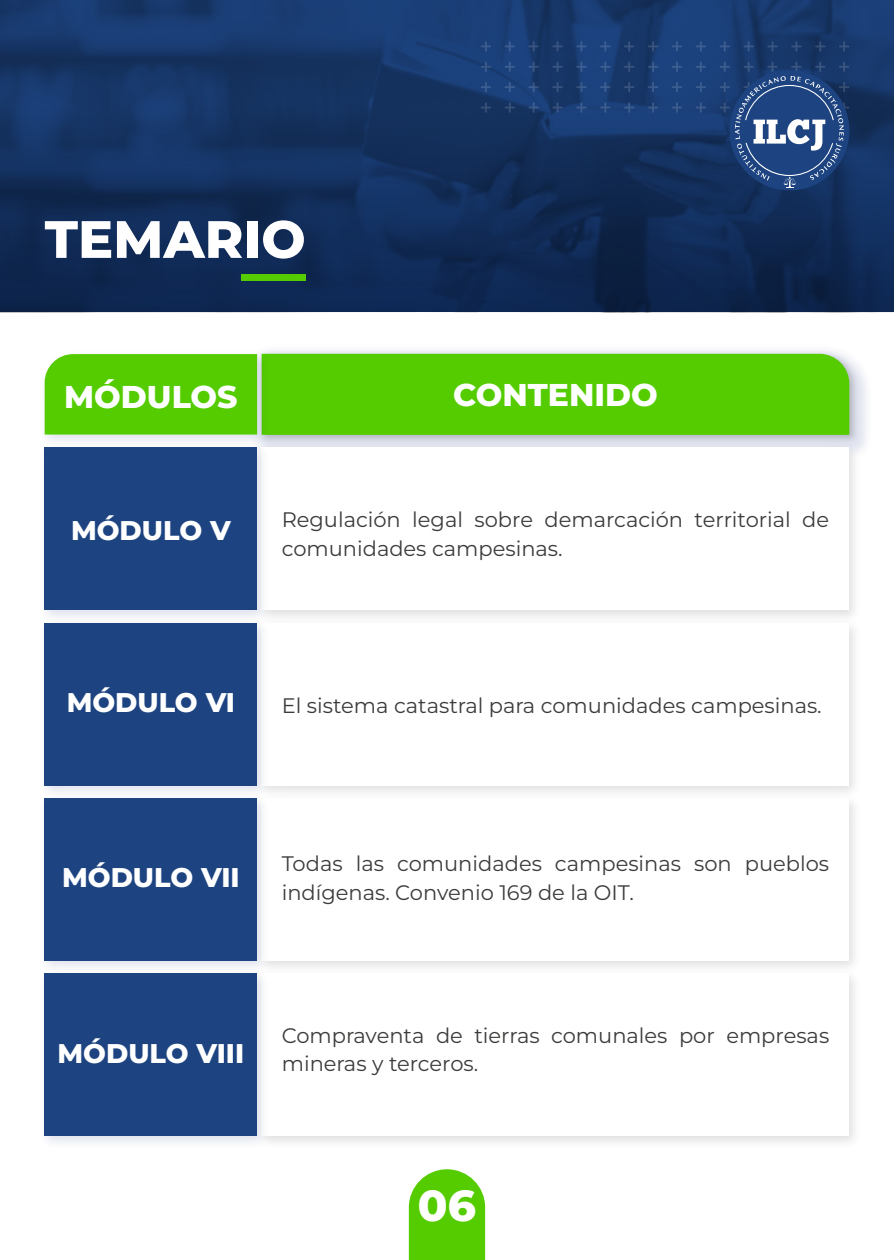
<style>
.page{position:relative;width:894px;height:1260px;background:#fff}
.page>*{position:absolute;margin:0;border:0;box-sizing:border-box;transform-origin:0 0}
.t1{font:800 52.5px "Montserrat";color:#fff}
.t2{font:800 43.5px "Montserrat";color:#fff}
.t3{font:800 31.5px "Montserrat";color:#fff}
.t4{font:800 27px "Montserrat";color:#fff}
.t5{font:21px/28.5px "Montserrat";color:#3c3c3b}
</style>
<div class="page">
<svg style="left:409px;top:1169px;width:76px;height:91px;background:#63d017"></svg>
<img style="left:274px;top:350px;width:587px;height:88px">
<div style="left:274px;top:354px;width:575px;height:81px;background:#54cc00"></div>
<img style="left:44px;top:350px;width:230px;height:88px">
<div style="left:45px;top:354px;width:212px;height:81px;background:#54cc00"></div>
<img style="left:44px;top:438px;width:230px;height:176px">
<div style="left:45px;top:448px;width:212px;height:162px;background:#1d4481"></div>
<img style="left:44px;top:614px;width:230px;height:175px">
<div style="left:45px;top:623px;width:212px;height:162px;background:#1d4481"></div>
<img style="left:44px;top:789px;width:230px;height:175px">
<div style="left:45px;top:798px;width:212px;height:162px;background:#1d4481"></div>
<img style="left:44px;top:964px;width:230px;height:179px">
<div style="left:45px;top:974px;width:212px;height:162px;background:#1d4481"></div>
<svg style="left:0;top:0;width:894px;height:312px;background:#13305f"></svg>
<div style="left:242px;top:275px;width:64px;height:6px;background:#54cc00"></div>
<svg style="left:839px;top:41px;width:10px;height:11px"></svg>
<svg style="left:815px;top:41px;width:10px;height:11px"></svg>
<svg style="left:791px;top:41px;width:11px;height:11px"></svg>
<svg style="left:767px;top:41px;width:11px;height:11px"></svg>
<svg style="left:743px;top:41px;width:11px;height:11px"></svg>
<svg style="left:720px;top:41px;width:10px;height:11px"></svg>
<svg style="left:696px;top:41px;width:10px;height:11px"></svg>
<svg style="left:696px;top:62px;width:10px;height:10px"></svg>
<svg style="left:696px;top:82px;width:10px;height:10px"></svg>
<svg style="left:696px;top:102px;width:10px;height:11px"></svg>
<svg style="left:672px;top:41px;width:10px;height:11px"></svg>
<svg style="left:672px;top:62px;width:10px;height:10px"></svg>
<svg style="left:672px;top:82px;width:10px;height:10px"></svg>
<svg style="left:672px;top:102px;width:10px;height:11px"></svg>
<svg style="left:648px;top:41px;width:10px;height:11px"></svg>
<svg style="left:648px;top:62px;width:10px;height:10px"></svg>
<svg style="left:648px;top:82px;width:10px;height:10px"></svg>
<svg style="left:648px;top:102px;width:10px;height:11px"></svg>
<svg style="left:624px;top:41px;width:10px;height:11px"></svg>
<svg style="left:624px;top:62px;width:10px;height:10px"></svg>
<svg style="left:624px;top:82px;width:10px;height:10px"></svg>
<svg style="left:624px;top:102px;width:10px;height:11px"></svg>
<svg style="left:600px;top:41px;width:11px;height:11px"></svg>
<svg style="left:600px;top:62px;width:11px;height:10px"></svg>
<svg style="left:600px;top:82px;width:11px;height:10px"></svg>
<svg style="left:600px;top:102px;width:11px;height:11px"></svg>
<svg style="left:576px;top:41px;width:11px;height:11px"></svg>
<svg style="left:576px;top:62px;width:11px;height:10px"></svg>
<svg style="left:576px;top:82px;width:11px;height:10px"></svg>
<svg style="left:576px;top:102px;width:11px;height:11px"></svg>
<svg style="left:552px;top:41px;width:11px;height:11px"></svg>
<svg style="left:552px;top:62px;width:11px;height:10px"></svg>
<svg style="left:552px;top:82px;width:11px;height:10px"></svg>
<svg style="left:552px;top:102px;width:11px;height:11px"></svg>
<svg style="left:528px;top:41px;width:11px;height:11px"></svg>
<svg style="left:528px;top:62px;width:11px;height:10px"></svg>
<svg style="left:528px;top:82px;width:11px;height:10px"></svg>
<svg style="left:528px;top:102px;width:11px;height:11px"></svg>
<svg style="left:505px;top:41px;width:10px;height:11px"></svg>
<svg style="left:505px;top:62px;width:10px;height:10px"></svg>
<svg style="left:505px;top:82px;width:10px;height:10px"></svg>
<svg style="left:505px;top:102px;width:10px;height:11px"></svg>
<svg style="left:481px;top:41px;width:10px;height:11px"></svg>
<svg style="left:481px;top:62px;width:10px;height:10px"></svg>
<svg style="left:481px;top:82px;width:10px;height:10px"></svg>
<svg style="left:481px;top:102px;width:10px;height:11px"></svg>
<svg style="left:720px;top:62px;width:129px;height:126px;background:#345487"></svg>
<h1 class="t1" style="left:45px;top:216px;width:263px">TEMARIO</h1>
<h3 class="t3" style="left:64px;top:383px;width:175px">MÓDULOS</h3>
<h3 class="t3" style="left:453px;top:381px;width:206px">CONTENIDO</h3>
<p class="t4" style="left:71px;top:518px;width:161px">MÓDULO V</p>
<p class="t5" style="left:282px;top:507px;width:549px">Regulación legal sobre demarcación territorial de comunidades campesinas.</p>
<p class="t4" style="left:67px;top:690px;width:170px">MÓDULO VI</p>
<p class="t5" style="left:282px;top:693px;width:542px">El sistema catastral para comunidades campesinas.</p>
<p class="t4" style="left:62px;top:866px;width:179px">MÓDULO VII</p>
<p class="t5" style="left:282px;top:851px;width:549px">Todas las comunidades campesinas son pueblos indígenas. Convenio 169 de la OIT.</p>
<p class="t4" style="left:58px;top:1041px;width:188px">MÓDULO VIII</p>
<p class="t5" style="left:282px;top:1023px;width:549px">Compraventa de tierras comunales por empresas mineras y terceros.</p>
<h2 class="t2" style="left:418px;top:1186px;width:60px">06</h2>
</div>
